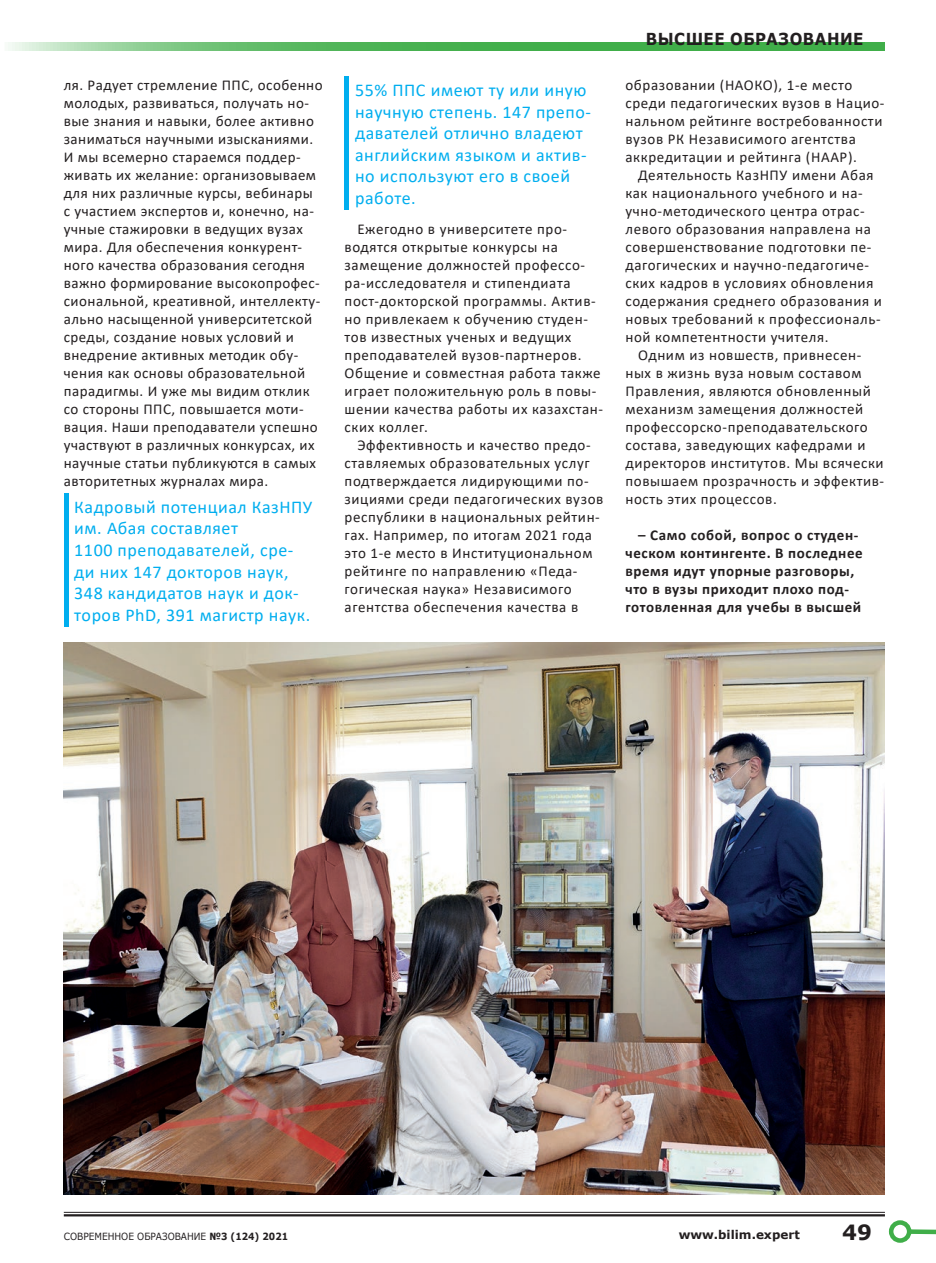
<style>
.page{position:relative;width:936px;height:1263px;background:#fff}
.page>*{position:absolute;margin:0;border:0;box-sizing:border-box;transform-origin:0 0}
.t1{font:700 21px "Verdana";color:#231f20}
.t2{font:18px/21.6px "Calibri";letter-spacing:.03em;color:#00aeef}
.t3{font:700 16.5px "Verdana";letter-spacing:.03em;color:#231f20;scale:.91 1}
.t4{font:15px/18px "Calibri";letter-spacing:.04em;color:#231f20}
.t5{font:700 15px/18px "Calibri";letter-spacing:.04em;color:#231f20}
.t6{font:700 12px "Verdana";color:#231f20}
.t7{font:9.9px "Verdana";color:#231f20;scale:.91 1}
.s1{font-weight:700}
</style>
<div class="page">
<hr style="left:64px;top:493px;width:4px;height:134px;background:#00aeef">
<div style="left:344px;top:77px;width:5px;height:133px;background:#00aeef"></div>
<img style="left:64px;top:642px;width:820px;height:553px">
<hr style="left:64px;top:1212px;width:820px;height:1px;background:#231f20">
<hr style="left:64px;top:1214px;width:820px;height:2px;background:#231f20">
<svg style="left:8px;top:43px;width:876px;height:8px;background:#5eba65"></svg>
<div style="left:909px;top:1229px;width:26px;height:5px;background:#40ae49"></div>
<div style="left:888px;top:1220px;width:23px;height:23px;border:4px solid #40ae49;border-radius:50%"></div>
<p class="t4" style="left:64px;top:76px;width:260px">ля. Радует стремление ППС, особенно молодых, развиваться, получать но&shy;вые знания и навыки, более активно заниматься научными изысканиями.<br>И мы всемерно стараемся поддер&shy;живать их желание: организовываем для них различные курсы, вебинары с участием экспертов и, конечно, на&shy;учные стажировки в ведущих вузах мира. Для обеспечения конкурент&shy;ного качества образования сегодня важно формирование высокопрофес&shy;сиональной, креативной, интеллекту&shy;ально насыщенной университетской среды, создание новых условий и внедрение активных методик обу&shy;чения как основы образовательной парадигмы. И уже мы видим отклик со стороны ППС, повышается моти&shy;вация. Наши преподаватели успешно участвуют в различных конкурсах, их научные статьи публикуются в самых авторитетных журналах мира.</p>
<p class="t2" style="left:74px;top:495px;width:239px">Кадровый потенциал КазНПУ им. Абая составляет<br>1100 преподавателей, сре&shy;ди них 147 докторов наук,<br>348 кандидатов наук и док&shy;торов PhD, 391 магистр наук.</p>
<p class="t3" style="left:646px;top:27px;width:240px">ВЫСШЕЕ ОБРАЗОВАНИЕ</p>
<p class="t2" style="left:355px;top:79px;width:237px">55% ППС имеют ту или иную научную степень. 147 препо&shy;давателей отлично владеют английским языком и актив&shy;но используют его в своей работе.</p>
<p class="t4" style="left:625px;top:76px;width:260px">образовании (НАОКО), 1-е место среди педагогических вузов в Нацио&shy;нальном рейтинге востребованности вузов РК Независимого агентства аккредитации и рейтинга (НААР).</p>
<p class="t4" style="left:625px;top:166px;width:258px;text-indent:13px">Деятельность КазНПУ имени Абая как национального учебного и на&shy;учно-методического центра отрас&shy;левого образования направлена на совершенствование подготовки пе&shy;дагогических и научно-педагогиче&shy;ских кадров в условиях обновления содержания среднего образования и новых требований к профессиональ&shy;ной компетентности учителя.</p>
<p class="t4" style="left:625px;top:346px;width:260px;text-indent:13px">Одним из новшеств, привнесен&shy;ных в жизнь вуза новым составом<br>Правления, являются обновленный механизм замещения должностей профессорско-преподавательского состава, заведующих кафедрами и директоров институтов. Мы всячески повышаем прозрачность и эффектив&shy;ность этих процессов.</p>
<p class="t5" style="left:625px;top:526px;width:239px;text-indent:13px">– Само собой, вопрос о студен&shy;ческом контингенте. В последнее время идут упорные разговоры, что в вузы приходит плохо под&shy;готовленная для учебы в высшей</p>
<p class="t4" style="left:344px;top:220px;width:260px;text-indent:13px">Ежегодно в университете про&shy;водятся открытые конкурсы на замещение должностей профессо&shy;ра-исследователя и стипендиата пост-докторской программы. Актив&shy;но привлекаем к обучению студен&shy;тов известных ученых и ведущих преподавателей вузов-партнеров.<br>Общение и совместная работа также играет положительную роль в повы&shy;шении качества работы их казахстан&shy;ских коллег.</p>
<p class="t4" style="left:344px;top:436px;width:260px;text-indent:13px">Эффективность и качество предо&shy;ставляемых образовательных услуг подтверждается лидирующими по&shy;зициями среди педагогических вузов республики в национальных рейтин&shy;гах. Например, по итогам 2021 года это 1-е место в Институциональном рейтинге по направлению «Педа&shy;гогическая наука» Независимого агентства обеспечения качества в</p>
<p class="t7" style="left:64px;top:1229px;width:248px">СОВРЕМЕННОЕ ОБРАЗОВАНИЕ <span class="s1">№3 (124) 2021</span></p>
<p class="t6" style="left:678px;top:1226px;width:123px">www.bilim.expert</p>
<h1 class="t1" style="left:842px;top:1217px;width:31px">49</h1>
</div>
